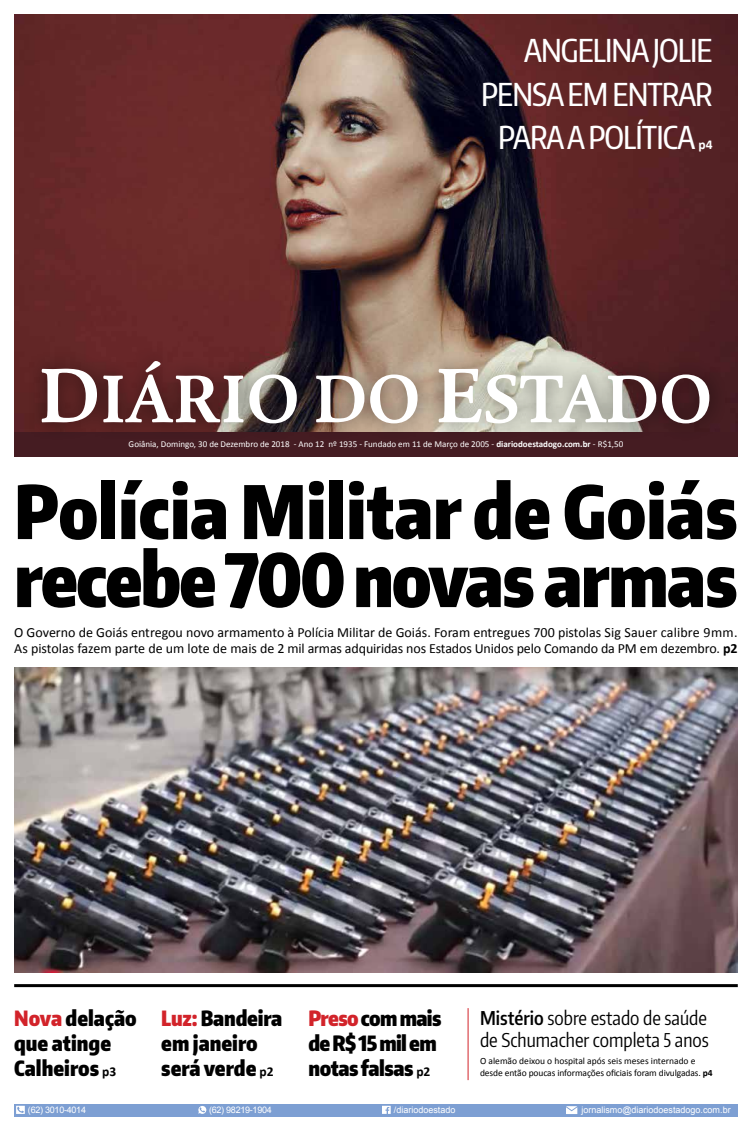
<style>
.page{position:relative;width:752px;height:1134px;background:#fff}
.page>*{position:absolute;margin:0;border:0;box-sizing:border-box;transform-origin:0 0}
.t1{font:900 73px/68px "Encode Sans Compressed";letter-spacing:-.005em;color:#000}
.t2{font:700 67.6px "Cala";letter-spacing:-.005em;color:#fff}
.t3{font:500 31.5px "Encode Sans Compressed";letter-spacing:-.03em;color:#fff}
.t4{font:900 21px/25px "Encode Sans Compressed";letter-spacing:-.01em;color:#000}
.t5{font:900 21px/25px "Encode Sans Compressed";letter-spacing:-.03em;color:#000}
.t6{font:19px/22px "Encode Sans Compressed";color:#000}
.t7{font:14px/16px "Calibri";color:#000}
.t8{font:700 13.5px "Calibri";color:#fff}
.t9{font:9.5px/12px "Calibri";letter-spacing:-.01em;color:#000}
.t10{font:9px "Calibri";color:#fff}
.t11{font:9px "Arial";color:#fff}
.t12{font:9px "Arial";letter-spacing:-.03em;color:#fff}
.s1{font-size:77.4px}
.s2{font-weight:700}
.s3{color:#d2232a}
.s4{font-family:"Calibri";font-weight:700;font-size:13.5px}
.s5{font-weight:600}
</style>
<div class="page">
<img style="left:14px;top:14px;width:723px;height:418px">
<div style="left:14px;top:432px;width:723px;height:24px;background:#451c22"></div>
<img style="left:14px;top:668px;width:723px;height:304px">
<div style="left:14px;top:1104px;width:723px;height:12px;background:#7d9fd3"></div>
<svg style="left:382px;top:1106px;width:8px;height:8px"></svg>
<svg style="left:566px;top:1106px;width:11px;height:8px"></svg>
<svg style="left:198px;top:1106px;width:8px;height:8px"></svg>
<svg style="left:16px;top:1106px;width:9px;height:8px"></svg>
<hr style="left:14px;top:984px;width:723px;height:3px;background:#000">
<hr style="left:467px;top:1008px;width:1px;height:72px;background:#d2232a">
<div style="left:25px;top:343px;width:702px;height:99px;background:#000;opacity:.5"></div>
<h3 class="t3" style="left:524px;top:29px;width:190px">ANGELINA JOLIE</h3>
<h3 class="t3" style="left:481px;top:73px;width:233px">PENSA EM ENTRAR</h3>
<h3 class="t3" style="left:498px;top:117px;width:198px">PARAA POLÍTICA</h3>
<p class="t8" style="left:698px;top:135px;width:16px">p4</p>
<h2 class="t2" style="left:40px;top:356px;width:673px"><span class="s1">D</span>IÁRIO D O <span class="s1">E</span>STAD O</h2>
<p class="t10" style="left:129px;top:438px;width:496px">Goiânia, Domingo, 30 de Dezembro de 2018 - Ano 12 nº 1935 - Fundado em 11 de Março de 2005 - <span class="s2">diariodoestadogo.com.br</span> - R$1,50</p>
<h1 class="t1" style="left:14px;top:475px;width:724px">Polícia Militar de Goiás recebe 700 novas armas</h1>
<p class="t7" style="left:14px;top:623px;width:724px">O Governo de Goiás entregou novo armamento à Polícia Militar de Goiás. Foram entregues 700 pistolas Sig Sauer calibre 9mm.<br>As pistolas fazem parte de um lote de mais de 2 mil armas adquiridas nos Estados Unidos pelo Comando da PM em dezembro. <span class="s2">p2</span></p>
<h3 class="t4" style="left:14px;top:1005px;width:124px"><span class="s3">Nova</span> delação que atinge<br>Calheiros <span class="s4">p3</span></h3>
<h3 class="t5" style="left:308px;top:1005px;width:134px"><span class="s3">Preso</span> com mais de R$ 15 mil em notas falsas <span class="s4">p2</span></h3>
<h3 class="t6" style="left:480px;top:1006px;width:230px"><span class="s5">Mistério</span> sobre estado de saúde de Schumacher completa 5 anos</h3>
<h3 class="t4" style="left:161px;top:1005px;width:122px"><span class="s3">Luz:</span> Bandeira em janeiro será verde <span class="s4">p2</span></h3>
<p class="t9" style="left:480px;top:1055px;width:234px">O alemão deixou o hospital após seis meses internado e desde então poucas informações oficiais foram divulgadas. <span class="s2">p4</span></p>
<p class="t12" style="left:28px;top:1104px;width:60px">(62) 3010-4014</p>
<p class="t12" style="left:209px;top:1104px;width:64px">(62) 98219-1904</p>
<p class="t11" style="left:393px;top:1104px;width:63px">/diariodoestado</p>
<p class="t11" style="left:581px;top:1104px;width:151px">jornalismo@diariodoestadogo.com.br</p>
</div>
